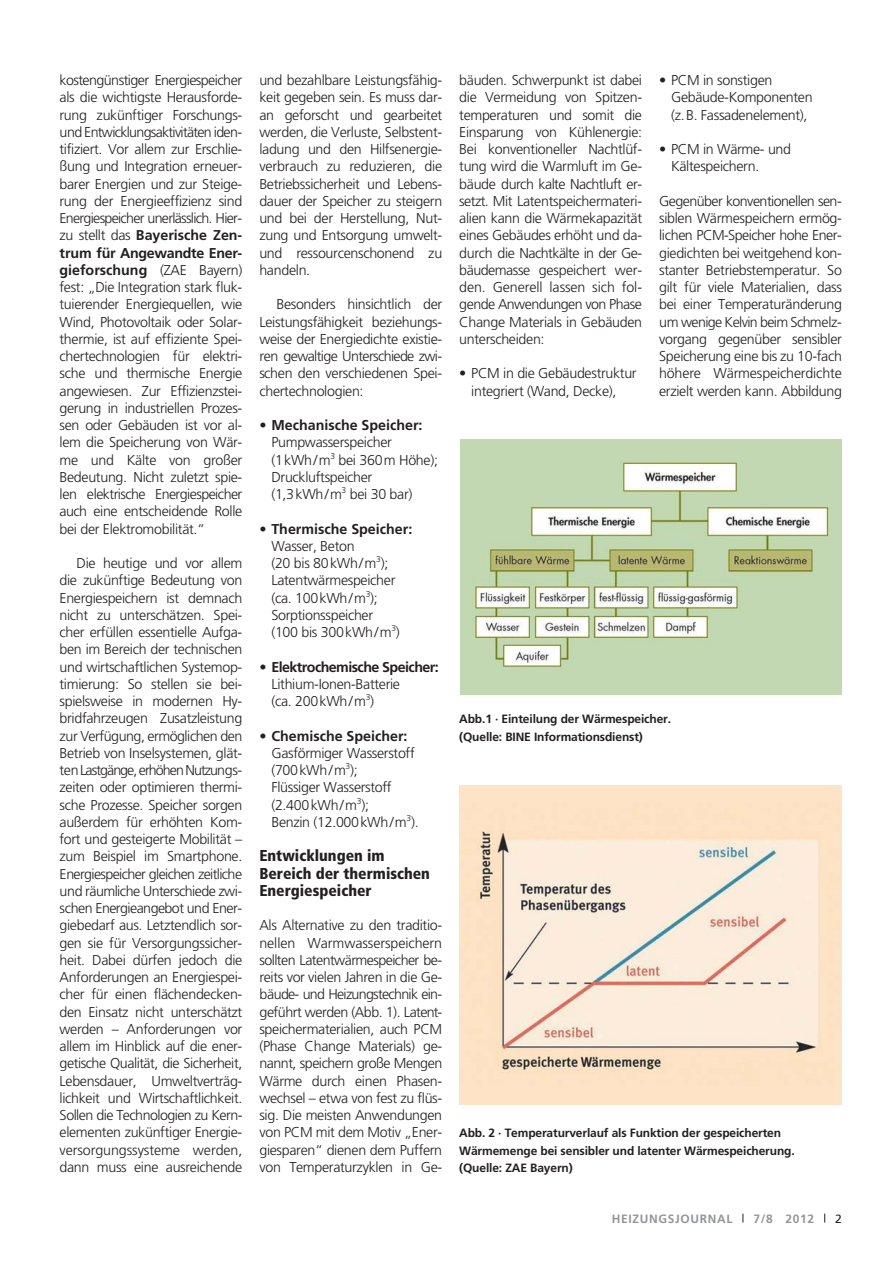
<style>
.page{position:relative;width:893px;height:1263px;background:#fff}
.page>*{position:absolute;margin:0;border:0;box-sizing:border-box;transform-origin:0 0}
.t1{font:900 condensed 15.75px/17.2px "Frutiger LT Com";color:#231f20}
.t2{font:300 14.25px/17.2px "Frutiger LT Com";letter-spacing:-.02em;color:#231f20;text-align:justify}
.t3{font:700 12px/17.2px "Frutiger LT Com";letter-spacing:-.01em;color:#231f20}
.t4{font:700 12px "Frutiger LT Com";letter-spacing:.055em;color:#939598}
.t5{font:12px "Frutiger";color:#231f20}
.s1{font-weight:700}
</style>
<div class="page">
<img style="left:460px;top:439px;width:382px;height:255px">
<img style="left:459px;top:786px;width:383px;height:318px">
<p class="t2" style="left:60px;top:73px;width:184px">kostengünstiger Energiespeicher als die wichtigste Herausforde&shy;rung zukünftiger Forschungs&shy;und Entwicklungsaktivitäten iden&shy;tifiziert. Vor allem zur Erschlie&shy;ßung und Integration erneuer&shy;barer Energien und zur Steige&shy;rung der Energieeffizienz sind Energiespeicher unerlässlich. Hier&shy;zu stellt das <span class="s1">Bayerische Zen&shy;trum für Angewandte Ener&shy;gieforschung</span> (ZAE Bayern) fest: „Die Integration stark fluk&shy;tuierender Energiequellen, wie Wind, Photovoltaik oder Solar&shy;thermie, ist auf effiziente Spei&shy;chertechnologien für elektri&shy;sche und thermische Energie angewiesen. Zur Effizienzstei&shy;gerung in industriellen Prozes&shy;sen oder Gebäuden ist vor al&shy;lem die Speicherung von Wär&shy;me und Kälte von großer Bedeutung. Nicht zuletzt spie&shy;len elektrische Energiespeicher auch eine entscheidende Rolle bei der Elektromobilität.“</p>
<p class="t2" style="left:60px;top:556px;width:184px;text-indent:17px">Die heutige und vor allem die zukünftige Bedeutung von Energiespeichern ist demnach nicht zu unterschätzen. Spei&shy;cher erfüllen essentielle Aufga&shy;ben im Bereich der technischen und wirtschaftlichen Systemop&shy;timierung: So stellen sie bei&shy;spielsweise in modernen Hy&shy;bridfahrzeugen Zusatzleistung zur Verfügung, ermöglichen den Betrieb von Inselsystemen, glät&shy;ten Lastgänge, erhöhen Nutzungs&shy;zeiten oder optimieren thermi&shy;sche Prozesse. Speicher sorgen außerdem für erhöhten Kom&shy;fort und gesteigerte Mobilität – zum Beispiel im Smartphone.<br>Energiespeicher gleichen zeitliche und räumliche Unterschiede zwi&shy;schen Energieangebot und Ener&shy;giebedarf aus. Letztendlich sor&shy;gen sie für Versorgungssicher&shy;heit. Dabei dürfen jedoch die Anforderungen an Energiespei&shy;cher für einen flächendecken&shy;den Einsatz nicht unterschätzt werden – Anforderungen vor allem im Hinblick auf die ener&shy;getische Qualität, die Sicherheit, Lebensdauer, Umweltverträg&shy;lichkeit und Wirtschaftlichkeit.<br>Sollen die Technologien zu Kern&shy;elementen zukünftiger Energie&shy;versorgungssysteme werden, dann muss eine ausreichende</p>
<p class="t2" style="left:259px;top:73px;width:184px">und bezahlbare Leistungsfähig&shy;keit gegeben sein. Es muss dar&shy;an geforscht und gearbeitet werden, die Verluste, Selbstent&shy;ladung und den Hilfsenergie&shy;verbrauch zu reduzieren, die Betriebssicherheit und Lebens&shy;dauer der Speicher zu steigern und bei der Herstellung, Nut&shy;zung und Entsorgung umwelt&shy;und ressourcenschonend zu handeln.</p>
<p class="t2" style="left:259px;top:297px;width:184px;text-indent:17px">Besonders hinsichtlich der Leistungsfähigkeit beziehungs&shy;weise der Energiedichte existie&shy;ren gewaltige Unterschiede zwi&shy;schen den verschiedenen Spei&shy;chertechnologien:</p>
<p class="t2" style="left:271px;top:418px;width:168px;text-align:left;text-indent:-12px">• <span class="s1">Mechanische Speicher:<br></span>Pumpwasserspeicher<br>(1 kWh / m<sup>3</sup> bei 360 m Höhe);<br>Druckluftspeicher<br>(1,3 kWh / m<sup>3</sup> bei 30 bar)</p>
<p class="t2" style="left:271px;top:521px;width:142px;text-align:left;text-indent:-12px">• <span class="s1">Thermische Speicher:<br></span>Wasser, Beton<br>(20 bis 80 kWh / m<sup>3</sup>);<br>Latentwärmespeicher (ca. 100 kWh / m<sup>3</sup>);<br>Sorptionsspeicher<br>(100 bis 300 kWh / m<sup>3</sup>)</p>
<p class="t2" style="left:271px;top:659px;width:169px;text-align:left;text-indent:-12px">• <span class="s1">Elektrochemische Speicher:<br></span>Lithium-Ionen-Batterie<br>(ca. 200 kWh / m<sup>3</sup>)</p>
<p class="t2" style="left:271px;top:728px;width:149px;text-align:left;text-indent:-12px">• <span class="s1">Chemische Speicher:<br></span>Gasförmiger Wasserstoff (700 kWh / m<sup>3</sup>);<br>Flüssiger Wasserstoff (2.400 kWh / m<sup>3</sup>);<br>Benzin (12.000 kWh / m<sup>3</sup>).</p>
<p class="t1" style="left:259px;top:849px;width:172px">Entwicklungen im<br>Bereich der thermischen<br>Energiespeicher</p>
<p class="t2" style="left:259px;top:918px;width:184px">Als Alternative zu den traditio&shy;nellen Warmwasserspeichern sollten Latentwärmespeicher be&shy;reits vor vielen Jahren in die Ge&shy;bäude- und Heizungstechnik ein&shy;geführt werden (Abb. 1). Latent&shy;speichermaterialien, auch PCM (Phase Change Materials) ge&shy;nannt, speichern große Mengen Wärme durch einen Phasen&shy;wechsel – etwa von fest zu flüs&shy;sig. Die meisten Anwendungen von PCM mit dem Motiv „Ener&shy;giesparen“ dienen dem Puffern von Temperaturzyklen in Ge-</p>
<p class="t2" style="left:459px;top:73px;width:184px">bäuden. Schwerpunkt ist dabei die Vermeidung von Spitzen - temperaturen und somit die Einsparung von Kühlenergie:<br>Bei konventioneller Nachtlüf&shy;tung wird die Warmluft im Ge&shy;bäude durch kalte Nachtluft er&shy;setzt. Mit Latentspeichermateri&shy;alien kann die Wärmekapazität eines Gebäudes erhöht und da - durch die Nachtkälte in der Ge&shy;bäudemasse gespeichert wer&shy;den. Generell lassen sich fol&shy;gende Anwendungen von Phase Change Materials in Gebäuden unterscheiden:</p>
<p class="t2" style="left:459px;top:366px;width:179px;text-align:center">• PCM in die Gebäudestruktur integriert (Wand, Decke),</p>
<p class="t2" style="left:671px;top:73px;width:143px;text-align:left;text-indent:-12px">• PCM in sonstigen<br>Gebäude-Komponenten (z. B. Fassadenelement),</p>
<p class="t2" style="left:671px;top:142px;width:122px;text-indent:-12px">• PCM in Wärme- und<br>Kältespeichern.</p>
<p class="t2" style="left:659px;top:193px;width:184px">Gegenüber konventionellen sen&shy;siblen Wärmespeichern ermög&shy;lichen PCM-Speicher hohe Ener&shy;giedichten bei weitgehend kon&shy;stanter Betriebstemperatur. So gilt für viele Materialien, dass bei einer Temperaturänderung um wenige Kelvin beim Schmelz&shy;vorgang gegenüber sensibler Speicherung eine bis zu 10-fach höhere Wärmespeicherdichte erzielt werden kann. Abbildung</p>
<p class="t3" style="left:459px;top:712px;width:213px">Abb.1 · Einteilung der Wärmespeicher. (Quelle: BINE Informationsdienst)</p>
<p class="t3" style="left:459px;top:1126px;width:337px">Abb. 2 · Temperaturverlauf als Funktion der gespeicherten<br>Wärmemenge bei sensibler und latenter Wärmespeicherung. (Quelle: ZAE Bayern)</p>
<p class="t4" style="left:612px;top:1213px;width:122px">HEIZUNGSJOURNAL</p>
<p class="t4" style="left:753px;top:1213px;width:62px">7/8 2012</p>
<p class="t5" style="left:835px;top:1213px;width:8px">2</p>
</div>
